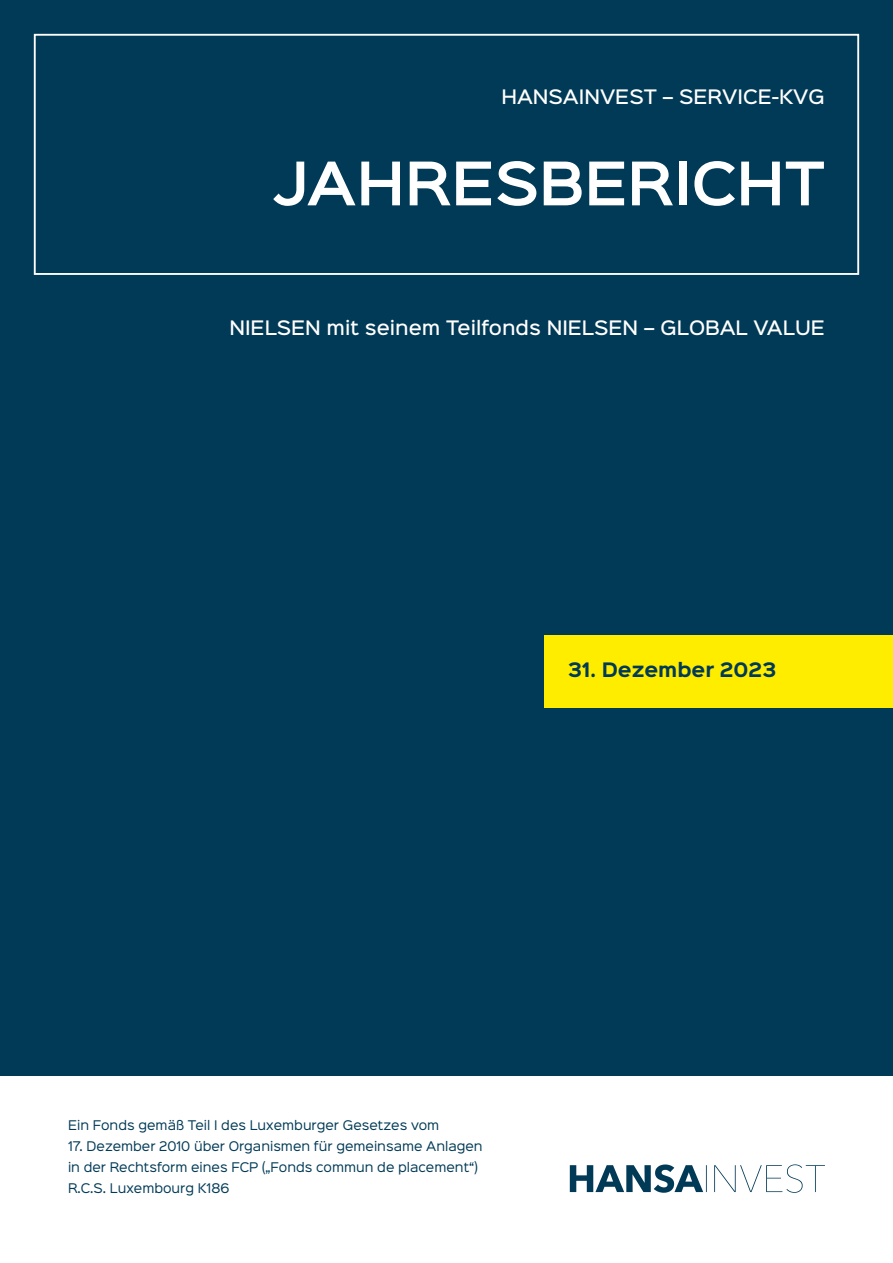
<style>
.page{position:relative;width:893px;height:1263px;background:#fff}
.page>*{position:absolute;margin:0;border:0;box-sizing:border-box;transform-origin:0 0}
.t1{font:600 54px "Sinkin Sans 600";color:#fff}
.t2{font:500 18px "Sinkin Sans 500";color:#fff}
.t3{font:700 18px "Sinkin Sans 700";color:#003a56}
.t4{font:12px/21px "Sinkin Sans 400";color:#003a56}
</style>
<div class="page">
<div style="left:0;top:0;width:893px;height:1076px;background:#003a56"></div>
<div style="left:34px;top:34px;width:825px;height:241px;border:2px solid #fff"></div>
<div style="left:544px;top:635px;width:349px;height:73px;background:#ffed00"></div>
<svg style="left:570px;top:1164px;width:255px;height:29px"></svg>
<h2 class="t2" style="left:501px;top:81px;width:325px">HANSAINVEST – SERVICE-KVG</h2>
<h1 class="t1" style="left:273px;top:136px;width:553px">JAHRESBERICHT</h1>
<h2 class="t2" style="left:229px;top:312px;width:597px">NIELSEN mit seinem Teilfonds NIELSEN – GLOBAL VALUE</h2>
<h2 class="t3" style="left:568px;top:660px;width:210px">31. Dezember 2023</h2>
<p class="t4" style="left:68px;top:1113px;width:373px">Ein Fonds gemäß Teil I des Luxemburger Gesetzes vom</p>
<p class="t4" style="left:68px;top:1134px;width:416px">17. Dezember 2010 über Organismen für gemeinsame Anlagen in der Rechtsform eines FCP („Fonds commun de placement“)<br>R.C.S. Luxembourg K186</p>
</div>
